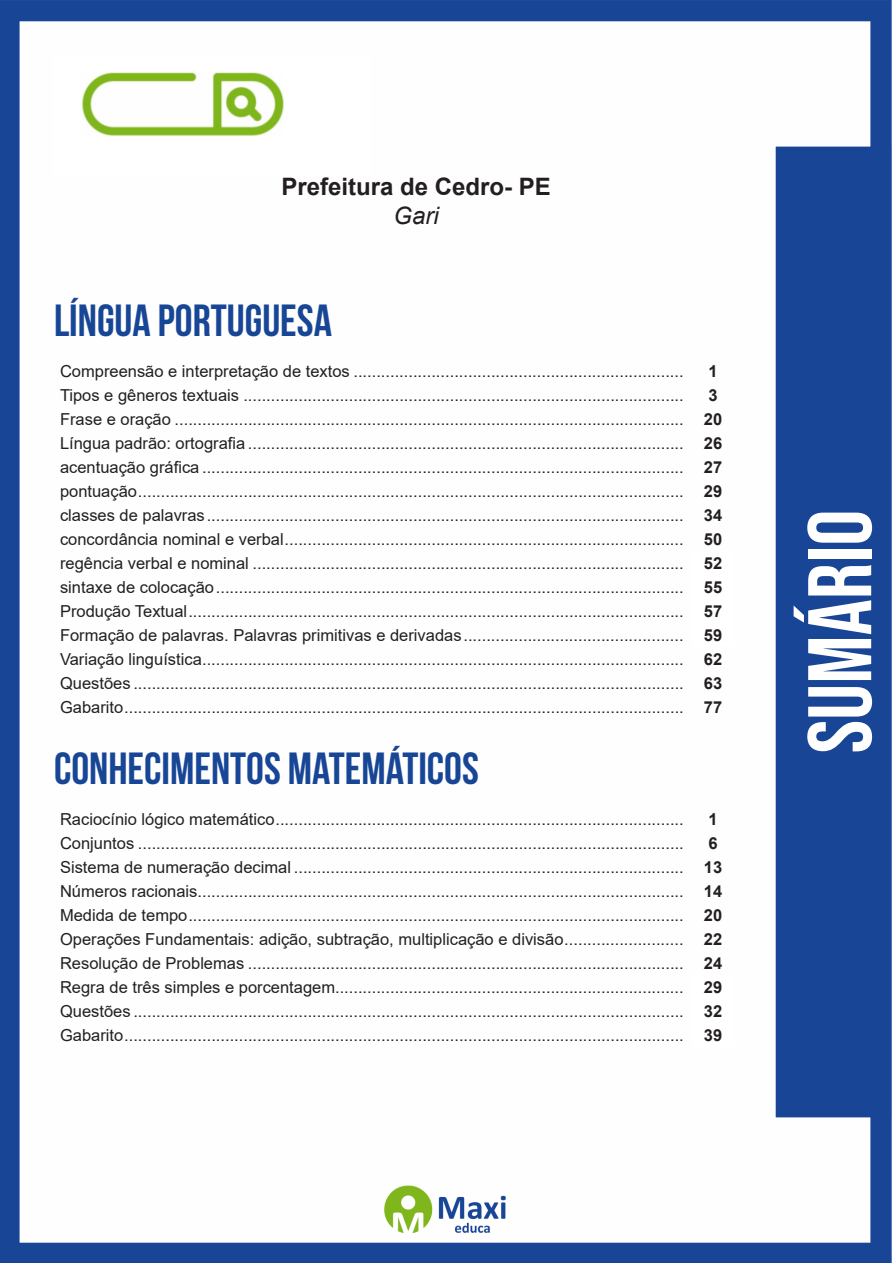
<style>
.page{position:relative;width:893px;height:1263px;background:#fff}
.page>*{position:absolute;margin:0;border:0;box-sizing:border-box;transform-origin:0 0}
.t1{font:90px "Bebas Neue";color:#fff}
.t2{font:700 45px "Bebas Neue";color:#184696}
.t3{font:700 24px "Arial";color:#231f20}
.t4{font:italic 24px "Arial";color:#231f20}
.ALTERNATIVAS{font:16.5px "Arial";color:#231f20}
.INDICE{font:700 16.5px "Arial";color:#231f20}
</style>
<div class="page">
<img style="left:0;top:0;width:892px;height:1263px">
<div style="left:53px;top:55px;width:317px;height:121px;background:#fff"></div>
<img style="left:82px;top:72px;width:201px;height:64px">
<svg style="left:692px;top:551px;width:42px;height:96px"></svg>
<svg style="left:692px;top:975px;width:42px;height:72px"></svg>
<p class="t3" style="left:281px;top:170px;width:271px">Prefeitura de Cedro- PE</p>
<p class="t4" style="left:393px;top:200px;width:47px">Gari</p>
<p class="t2" style="left:54px;top:295px;width:279px">LÍNGUA PORTUGUESA</p>
<p class="ALTERNATIVAS" style="left:60px;top:360px;width:625px">Compreensão e interpretação de textos ........................................................................</p>
<p class="INDICE" style="left:708px;top:359px;width:11px">1</p>
<p class="ALTERNATIVAS" style="left:60px;top:384px;width:625px">Tipos e gêneros textuais ................................................................................................</p>
<p class="INDICE" style="left:708px;top:383px;width:11px">3</p>
<p class="ALTERNATIVAS" style="left:60px;top:408px;width:625px">Frase e oração ...............................................................................................................</p>
<p class="INDICE" style="left:704px;top:407px;width:20px">20</p>
<p class="ALTERNATIVAS" style="left:60px;top:432px;width:625px">Língua padrão: ortografia ...............................................................................................</p>
<p class="INDICE" style="left:704px;top:431px;width:20px">26</p>
<p class="ALTERNATIVAS" style="left:60px;top:456px;width:625px">acentuação gráfica .........................................................................................................</p>
<p class="INDICE" style="left:704px;top:455px;width:20px">27</p>
<p class="ALTERNATIVAS" style="left:60px;top:480px;width:625px">pontuação.......................................................................................................................</p>
<p class="INDICE" style="left:704px;top:479px;width:20px">29</p>
<p class="ALTERNATIVAS" style="left:60px;top:504px;width:625px">classes de palavras........................................................................................................</p>
<p class="INDICE" style="left:704px;top:503px;width:20px">34</p>
<p class="ALTERNATIVAS" style="left:60px;top:528px;width:625px">concordância nominal e verbal.......................................................................................</p>
<p class="INDICE" style="left:704px;top:527px;width:20px">50</p>
<p class="ALTERNATIVAS" style="left:60px;top:552px;width:625px">regência verbal e nominal ..............................................................................................</p>
<p class="INDICE" style="left:704px;top:551px;width:20px">52</p>
<p class="ALTERNATIVAS" style="left:60px;top:576px;width:625px">sintaxe de colocação......................................................................................................</p>
<p class="INDICE" style="left:704px;top:575px;width:20px">55</p>
<p class="ALTERNATIVAS" style="left:60px;top:600px;width:625px">Produção Textual............................................................................................................</p>
<p class="INDICE" style="left:704px;top:599px;width:20px">57</p>
<p class="ALTERNATIVAS" style="left:60px;top:624px;width:625px">Formação de palavras. Palavras primitivas e derivadas................................................</p>
<p class="INDICE" style="left:704px;top:623px;width:20px">59</p>
<p class="ALTERNATIVAS" style="left:60px;top:648px;width:625px">Variação linguística.........................................................................................................</p>
<p class="INDICE" style="left:704px;top:647px;width:20px">62</p>
<p class="ALTERNATIVAS" style="left:60px;top:672px;width:625px">Questões ........................................................................................................................</p>
<p class="INDICE" style="left:704px;top:671px;width:20px">63</p>
<p class="ALTERNATIVAS" style="left:60px;top:696px;width:625px">Gabarito..........................................................................................................................</p>
<p class="INDICE" style="left:704px;top:695px;width:20px">77</p>
<p class="t2" style="left:54px;top:744px;width:426px">CONHECIMENTOS MATEMÁTICOS</p>
<p class="ALTERNATIVAS" style="left:60px;top:808px;width:625px">Raciocínio lógico matemático.........................................................................................</p>
<p class="INDICE" style="left:708px;top:807px;width:11px">1</p>
<p class="ALTERNATIVAS" style="left:60px;top:832px;width:625px">Conjuntos .......................................................................................................................</p>
<p class="INDICE" style="left:708px;top:831px;width:11px">6</p>
<p class="ALTERNATIVAS" style="left:60px;top:856px;width:625px">Sistema de numeração decimal .....................................................................................</p>
<p class="INDICE" style="left:704px;top:855px;width:20px">13</p>
<p class="ALTERNATIVAS" style="left:60px;top:880px;width:625px">Números racionais..........................................................................................................</p>
<p class="INDICE" style="left:704px;top:879px;width:20px">14</p>
<p class="ALTERNATIVAS" style="left:60px;top:904px;width:625px">Medida de tempo............................................................................................................</p>
<p class="INDICE" style="left:704px;top:903px;width:20px">20</p>
<p class="ALTERNATIVAS" style="left:60px;top:928px;width:625px">Operações Fundamentais: adição, subtração, multiplicação e divisão..........................</p>
<p class="INDICE" style="left:704px;top:928px;width:20px">22</p>
<p class="ALTERNATIVAS" style="left:60px;top:952px;width:625px">Resolução de Problemas ...............................................................................................</p>
<p class="INDICE" style="left:704px;top:952px;width:20px">24</p>
<p class="ALTERNATIVAS" style="left:60px;top:976px;width:625px">Regra de três simples e porcentagem............................................................................</p>
<p class="INDICE" style="left:704px;top:976px;width:20px">29</p>
<p class="ALTERNATIVAS" style="left:60px;top:1000px;width:625px">Questões ........................................................................................................................</p>
<p class="INDICE" style="left:704px;top:1000px;width:20px">32</p>
<p class="ALTERNATIVAS" style="left:60px;top:1024px;width:625px">Gabarito..........................................................................................................................</p>
<p class="INDICE" style="left:704px;top:1024px;width:20px">39</p>
<h1 class="t1" style="left:789px;top:753px;width:245px;rotate:-90deg">sumário</h1>
</div>
